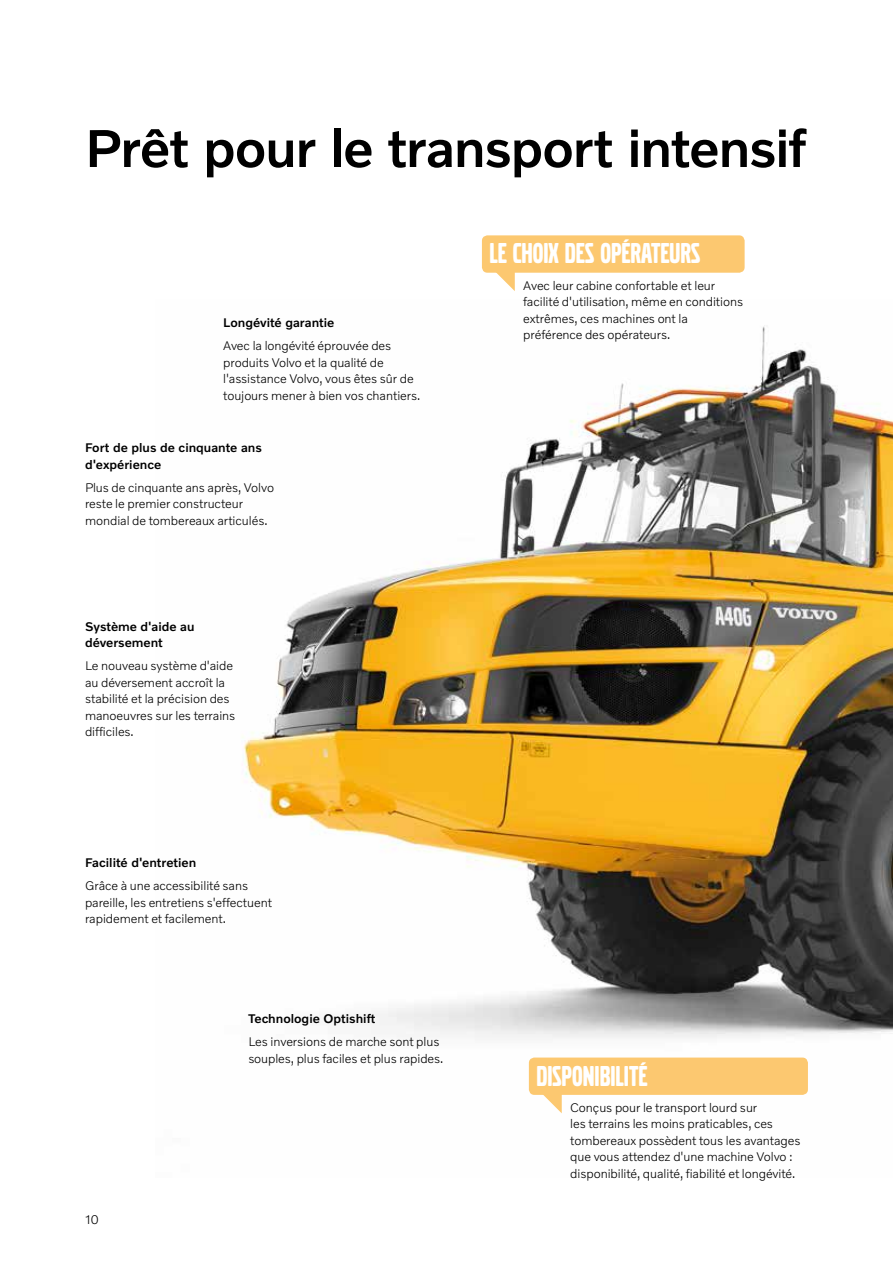
<style>
.page{position:relative;width:893px;height:1263px;background:#fff}
.page>*{position:absolute;margin:0;border:0;box-sizing:border-box;transform-origin:0 0}
.t1{font:500 54px "Volvo Novum";letter-spacing:-.02em;color:#000}
.t2{font:30px "Volvo Broad Pro";color:#fff}
.t3{font:300 12.75px/16.5px "Volvo Novum";letter-spacing:-.005em;color:#000}
.t4{font:500 12.75px/16.5px "Volvo Novum";color:#000}
</style>
<div class="page">
<img style="left:242px;top:325px;width:651px;height:770px">
<div style="left:529px;top:1057px;width:279px;height:38px;background:#fcc870;border-radius:6px"></div>
<svg style="left:542px;top:1094px;width:20px;height:19px"></svg>
<div style="left:482px;top:235px;width:263px;height:38px;background:#fcc870;border-radius:6px"></div>
<svg style="left:495px;top:272px;width:20px;height:19px"></svg>
<h1 class="t1" style="left:85px;top:114px;width:723px">Prêt pour le transport intensif</h1>
<p class="t4" style="left:223px;top:314px;width:113px">Longévité garantie</p>
<p class="t3" style="left:223px;top:337px;width:199px">Avec la longévité éprouvée des produits Volvo et la qualité de l'assistance Volvo, vous êtes sûr de toujours mener à bien vos chantiers.</p>
<p class="t4" style="left:85px;top:439px;width:178px">Fort de plus de cinquante ans d'expérience</p>
<p class="t3" style="left:85px;top:478px;width:191px">Plus de cinquante ans après, Volvo reste le premier constructeur mondial de tombereaux articulés.</p>
<p class="t4" style="left:85px;top:618px;width:111px">Système d'aide au déversement</p>
<p class="t3" style="left:85px;top:657px;width:152px">Le nouveau système d'aide au déversement accroît la stabilité et la précision des manoeuvres sur les terrains difficiles.</p>
<h2 class="t2" style="left:489px;top:240px;width:212px">LE CHOIX DES OPÉRATEURS</h2>
<p class="t3" style="left:523px;top:277px;width:221px">Avec leur cabine confortable et leur facilité d'utilisation, même en conditions extrêmes, ces machines ont la préférence des opérateurs.</p>
<p class="t4" style="left:85px;top:854px;width:113px">Facilité d'entretien</p>
<p class="t3" style="left:85px;top:877px;width:189px">Grâce à une accessibilité sans pareille, les entretiens s'effectuent rapidement et facilement.</p>
<p class="t3" style="left:85px;top:1210px;width:16px">10</p>
<p class="t4" style="left:248px;top:1010px;width:129px">Technologie Optishift</p>
<p class="t3" style="left:248px;top:1033px;width:197px">Les inversions de marche sont plus souples, plus faciles et plus rapides.</p>
<h2 class="t2" style="left:536px;top:1062px;width:113px">DISPONIBILITÉ</h2>
<p class="t3" style="left:570px;top:1099px;width:232px">Conçus pour le transport lourd sur<br>les terrains les moins praticables, ces tombereaux possèdent tous les avantages que vous attendez d'une machine Volvo : disponibilité, qualité, fiabilité et longévité.</p>
</div>
